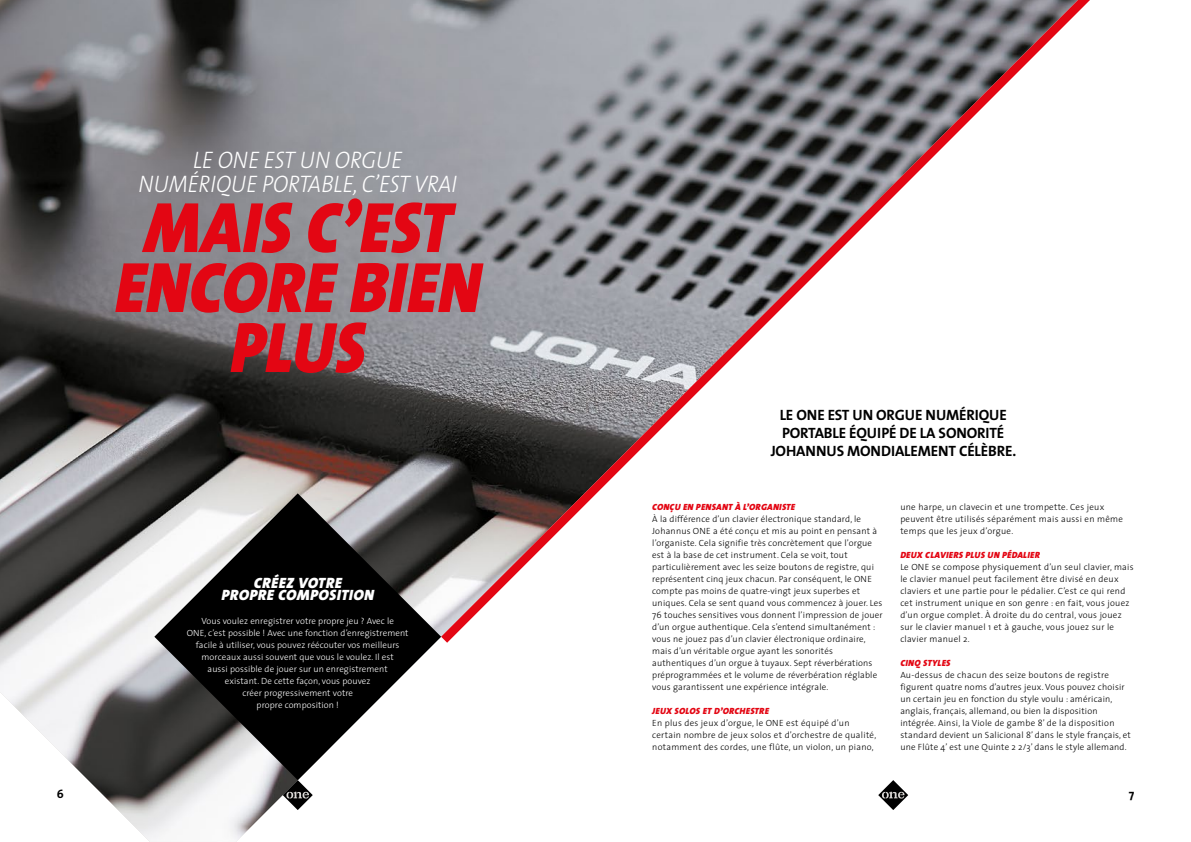
<style>
.page{position:relative;width:1191px;height:842px;background:#fff}
.page>*{position:absolute;margin:0;border:0;box-sizing:border-box;transform-origin:0 0}
.t1{font:italic 900 72px/60px "The Sans";color:#e30613;text-align:center;scale:.91 1}
.t2{font:italic 300 24px/24px "The Sans";color:#fff;text-align:center;scale:.91 1}
.t3{font:700 15px/18px "The Sans";letter-spacing:-.01em;color:#000;text-align:center}
.t4{font:italic 900 15px/12px "The Sans";letter-spacing:.03em;color:#fff;text-align:center}
.t5{font:700 12px "The Sans";color:#000}
.t6{font:300 9px/12px "The Sans";letter-spacing:.02em;color:#000}
.t7{font:300 9px/12px "The Sans";letter-spacing:.01em;color:#fff;text-align:center}
.t8{font:italic 900 9px "The Sans";letter-spacing:.03em;color:#e30613}
</style>
<div class="page">
<img style="left:0;top:0;width:909px;height:842px">
<svg style="left:441px;top:0;width:649px;height:643px"></svg>
<svg style="left:154px;top:493px;width:287px;height:287px"></svg>
<svg style="left:878px;top:780px;width:30px;height:30px"></svg>
<svg style="left:283px;top:780px;width:30px;height:30px"></svg>
<h2 class="t2" style="left:138px;top:147px;width:351px">LE ONE EST UN ORGUE<br>NUMÉRIQUE PORTABLE, C’EST VRAI</h2>
<h1 class="t1" style="left:115px;top:196px;width:404px">MAIS C’EST<br>ENCORE BIEN<br>PLUS</h1>
<h3 class="t4" style="left:221px;top:577px;width:154px">CRÉEZ VOTRE<br>PROPRE COMPOSITION</h3>
<p class="t7" style="left:187px;top:615px;width:223px">Vous voulez enregistrer votre propre jeu ? Avec le<br>ONE, c’est possible ! Avec une fonction d’enregistrement facile à utiliser, vous pouvez réécouter vos meilleurs morceaux aussi souvent que vous le voulez. Il est<br>aussi possible de jouer sur un enregistrement<br>existant. De cette façon, vous pouvez<br>créer progressivement votre<br>propre composition !</p>
<h3 class="t3" style="left:770px;top:406px;width:247px">LE ONE EST UN ORGUE NUMÉRIQUE<br>PORTABLE ÉQUIPÉ DE LA SONORITÉ<br>JOHANNUS MONDIALEMENT CÉLÈBRE.</h3>
<p class="t8" style="left:652px;top:499px;width:144px">CONÇU EN PENSANT À L’ORGANISTE</p>
<p class="t6" style="left:652px;top:513px;width:232px">À la différence d’un clavier électronique standard, le Johannus ONE a été conçu et mis au point en pensant à l’organiste. Cela signifie très concrètement que l’orgue est à la base de cet instrument. Cela se voit, tout particulièrement avec les seize boutons de registre, qui représentent cinq jeux chacun. Par conséquent, le ONE compte pas moins de quatre-vingt jeux superbes et uniques. Cela se sent quand vous commencez à jouer. Les 76 touches sensitives vous donnent l’impression de jouer d’un orgue authentique. Cela s’entend simultanément : vous ne jouez pas d’un clavier électronique ordinaire, mais d’un véritable orgue ayant les sonorités authentiques d’un orgue à tuyaux. Sept réverbérations préprogrammées et le volume de réverbération réglable vous garantissent une expérience intégrale.</p>
<p class="t8" style="left:652px;top:703px;width:118px">JEUX SOLOS ET D’ORCHESTRE</p>
<p class="t6" style="left:652px;top:717px;width:226px">En plus des jeux d’orgue, le ONE est équipé d’un certain nombre de jeux solos et d’orchestre de qualité, notamment des cordes, une flûte, un violon, un piano,</p>
<p class="t6" style="left:900px;top:501px;width:224px">une harpe, un clavecin et une trompette. Ces jeux peuvent être utilisés séparément mais aussi en même temps que les jeux d’orgue.</p>
<p class="t8" style="left:900px;top:547px;width:141px">DEUX CLAVIERS PLUS UN PÉDALIER</p>
<p class="t6" style="left:900px;top:561px;width:235px">Le ONE se compose physiquement d’un seul clavier, mais le clavier manuel peut facilement être divisé en deux claviers et une partie pour le pédalier. C’est ce qui rend cet instrument unique en son genre : en fait, vous jouez d’un orgue complet. À droite du do central, vous jouez sur le clavier manuel 1 et à gauche, vous jouez sur le clavier manuel 2.</p>
<p class="t8" style="left:900px;top:655px;width:52px">CINQ STYLES</p>
<p class="t6" style="left:900px;top:669px;width:232px">Au-dessus de chacun des seize boutons de registre figurent quatre noms d’autres jeux. Vous pouvez choisir un certain jeu en fonction du style voulu : américain, anglais, français, allemand, ou bien la disposition intégrée. Ainsi, la Viole de gambe 8’ de la disposition standard devient un Salicional 8’ dans le style français, et une Flûte 4’ est une Quinte 2 2/3’ dans le style allemand.</p>
<h3 class="t5" style="left:57px;top:784px;width:8px">6</h3>
<h3 class="t5" style="left:1128px;top:784px;width:7px">7</h3>
</div>
